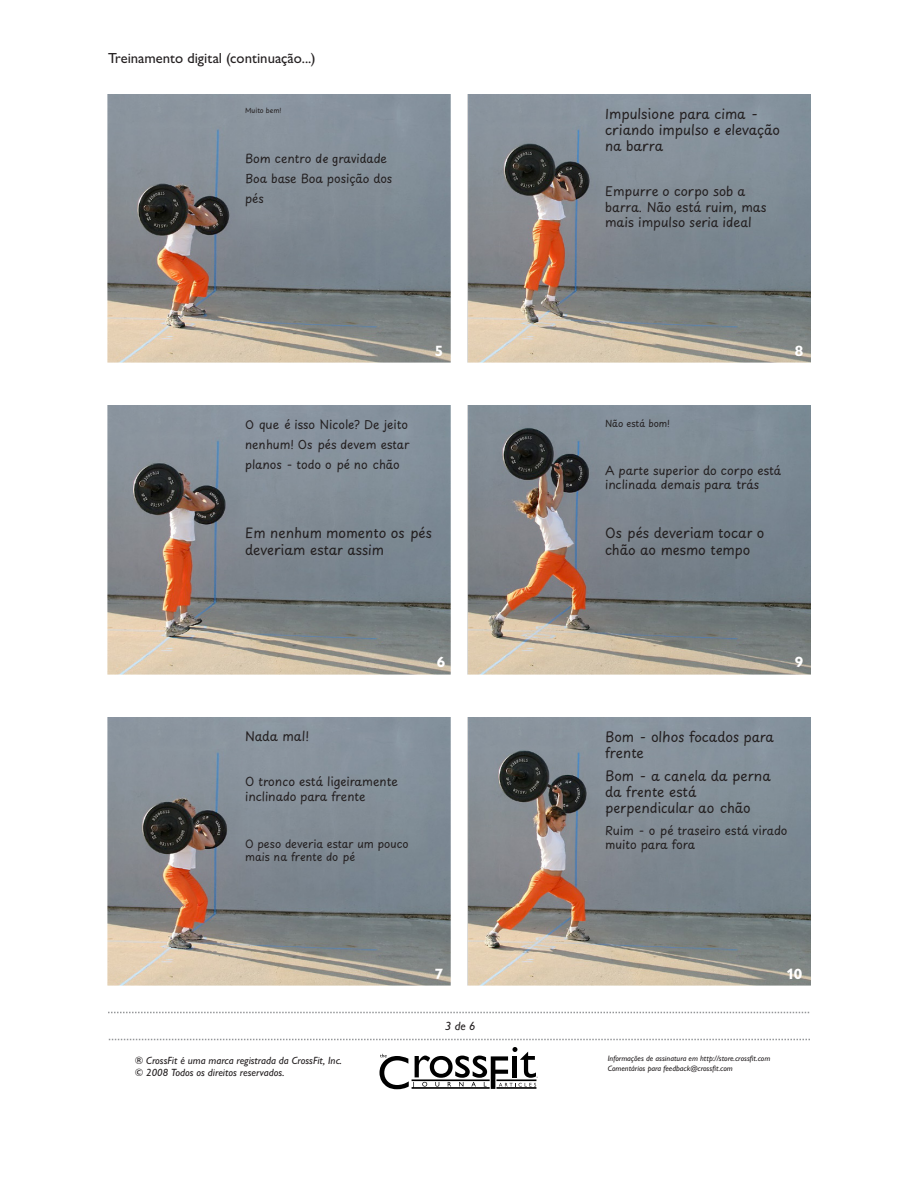
<style>
.page{position:relative;width:918px;height:1188px;background:#fff}
.page>*{position:absolute;margin:0;border:0;box-sizing:border-box;transform-origin:0 0}
.t1{font:700 15px "Gill Sans Nova";color:#fff}
.t2{font:500 14.55px "Gill Sans Nova";color:#231f20}
.t3{font:13.5px/16.2px "Playpen Sans";color:#231f20}
.t4{font:12.6px/15.1px "Playpen Sans";color:#231f20}
.t5{font:italic 500 12px "Gill Sans Nova";color:#231f20}
.t6{font:11.85px/20px "Playpen Sans";color:#231f20}
.t7{font:10.95px/13.2px "Playpen Sans";color:#231f20}
.t8{font:italic 500 10.5px/12.6px "Gill Sans Nova";color:#231f20}
.t9{font:9.3px "Playpen Sans";color:#231f20}
.t10{font:italic 500 7.8px/9.4px "Gill Sans Nova";color:#231f20}
.t11{font:6.75px "Playpen Sans";color:#231f20}
</style>
<div class="page">
<svg style="left:380px;top:1047px;width:158px;height:42px"></svg>
<svg style="left:108px;top:1012px;width:702px;height:1px"></svg>
<svg style="left:108px;top:1039px;width:702px;height:1px"></svg>
<img style="left:108px;top:717px;width:342px;height:269px">
<img style="left:468px;top:717px;width:342px;height:269px">
<img style="left:468px;top:94px;width:342px;height:269px">
<img style="left:468px;top:406px;width:342px;height:268px">
<img style="left:108px;top:94px;width:342px;height:269px">
<img style="left:108px;top:406px;width:342px;height:268px">
<p class="t2" style="left:108px;top:49px;width:209px">Treinamento digital (continuação...)</p>
<p class="t11" style="left:245px;top:105px;width:38px">Muito bem!</p>
<p class="t6" style="left:245px;top:148px;width:149px">Bom centro de gravidade<br>Boa base Boa posição dos pés</p>
<p class="t6" style="left:245px;top:414px;width:166px;text-align:justify">O que é isso Nicole? De jeito nenhum! Os pés devem estar planos - todo o pé no chão</p>
<p class="t1" style="left:435px;top:341px;width:10px">5</p>
<p class="t3" style="left:245px;top:525px;width:188px">Em nenhum momento os pés deveriam estar assim</p>
<p class="t4" style="left:245px;top:728px;width:66px">Nada mal!</p>
<p class="t6" style="left:245px;top:774px;width:155px;line-height:14.2px">O tronco está ligeiramente inclinado para frente</p>
<p class="t7" style="left:245px;top:837px;width:165px">O peso deveria estar um pouco mais na frente do pé</p>
<p class="t1" style="left:437px;top:653px;width:10px">6</p>
<p class="t1" style="left:435px;top:964px;width:10px">7</p>
<p class="t5" style="left:445px;top:1019px;width:32px">3 de 6</p>
<p class="t3" style="left:605px;top:105px;width:177px">Impulsione para cima - criando impulso e elevação na barra</p>
<p class="t4" style="left:605px;top:184px;width:163px">Empurre o corpo sob a barra. Não está ruim, mas mais impulso seria ideal</p>
<p class="t1" style="left:795px;top:341px;width:10px">8</p>
<p class="t9" style="left:605px;top:415px;width:67px">Não está bom!</p>
<p class="t6" style="left:605px;top:463px;width:178px;line-height:14.2px">A parte superior do corpo está inclinada demais para trás</p>
<p class="t3" style="left:605px;top:525px;width:161px">Os pés deveriam tocar o chão ao mesmo tempo</p>
<p class="t1" style="left:795px;top:653px;width:10px">9</p>
<p class="t3" style="left:605px;top:728px;width:170px">Bom - olhos focados para frente</p>
<p class="t3" style="left:605px;top:767px;width:167px">Bom - a canela da perna da frente está perpendicular ao chão</p>
<p class="t6" style="left:605px;top:823px;width:184px;line-height:14.1px">Ruim - o pé traseiro está virado muito para fora</p>
<p class="t1" style="left:786px;top:964px;width:18px">10</p>
<p class="t8" style="left:135px;top:1054px;width:208px">® CrossFit é uma marca registrada da CrossFit, Inc. © 2008 Todos os direitos reservados.</p>
<p class="t10" style="left:608px;top:1054px;width:164px">Informações de assinatura em http://store.crossfit.com<br>Comentários para feedback@crossfit.com</p>
</div>
